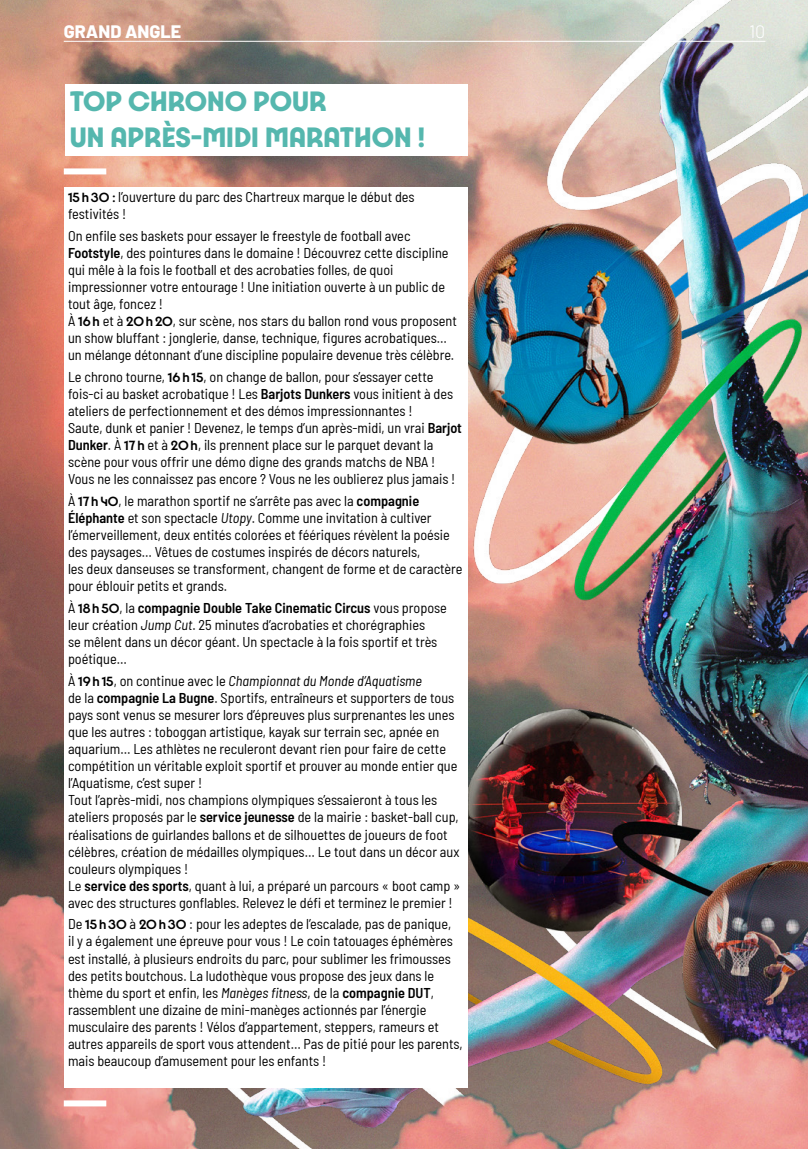
<style>
.page{position:relative;width:808px;height:1149px;background:#fff}
.page>*{position:absolute;margin:0;border:0;box-sizing:border-box;transform-origin:0 0}
.t1{font:30px/36px "Paris 2024 Variable Regular";color:#55b7ae}
.t2{font:800 18px "Barlow";color:#fff}
.t3{font:300 18px "Barlow";color:#fff}
.t4{font:semi-condensed 14.25px/17.1px "Barlow";color:#000}
.s1{font-family:"Paris 2024 Variable Regular";font-stretch:normal}
.s2{font-weight:600}
.s3{font-style:italic}
</style>
<div class="page">
<img style="left:0;top:0;width:808px;height:1148px">
<hr style="left:64px;top:41px;width:701px;height:1px;background:#fff">
<div style="left:64px;top:187px;width:404px;height:900px;background:#fff"></div>
<div style="left:66px;top:84px;width:402px;height:72px;background:#fff"></div>
<div style="left:64px;top:168px;width:42px;height:6px;background:#fff"></div>
<div style="left:64px;top:1100px;width:42px;height:6px;background:#fff"></div>
<p class="t2" style="left:64px;top:18px;width:119px">GRAND ANGLE</p>
<p class="t3" style="left:749px;top:19px;width:18px">10</p>
<h1 class="t1" style="left:70px;top:82px;width:357px">TOP CHRONO POUR<br>UN APRÈS-MIDI MARATHON !</h1>
<p class="t4" style="left:68px;top:187px;width:348px"><span class="s1">15h30 :</span> l’ouverture du parc des Chartreux marque le début des festivités !</p>
<p class="t4" style="left:68px;top:226px;width:390px">On enfile ses baskets pour essayer le freestyle de football avec <span class="s2">Footstyle</span>, des pointures dans le domaine ! Découvrez cette discipline qui mêle à la fois le football et des acrobaties folles, de quoi impressionner votre entourage ! Une initiation ouverte à un public de tout âge, foncez !<br>À <span class="s1">16h</span> et à <span class="s1">20h20</span>, sur scène, nos stars du ballon rond vous proposent un show bluffant : jonglerie, danse, technique, figures acrobatiques… un mélange détonnant d’une discipline populaire devenue très célèbre.</p>
<p class="t4" style="left:68px;top:367px;width:395px">Le chrono tourne, <span class="s1">16h15</span>, on change de ballon, pour s’essayer cette fois-ci au basket acrobatique ! Les <span class="s2">Barjots Dunkers</span> vous initient à des ateliers de perfectionnement et des démos impressionnantes !<br>Saute, dunk et panier ! Devenez, le temps d’un après-midi, un vrai <span class="s2">Barjot Dunker</span>. À <span class="s1">17h</span> et à <span class="s1">20h</span>, ils prennent place sur le parquet devant la scène pour vous offrir une démo digne des grands matchs de NBA !<br>Vous ne les connaissez pas encore ? Vous ne les oublierez plus jamais !</p>
<p class="t4" style="left:68px;top:491px;width:396px">À <span class="s1">17h40</span>, le marathon sportif ne s’arrête pas avec la <span class="s2">compagnie Éléphante</span> et son spectacle <span class="s3">Utopy</span>. Comme une invitation à cultiver l’émerveillement, deux entités colorées et féériques révèlent la poésie des paysages… Vêtues de costumes inspirés de décors naturels,<br>les deux danseuses se transforment, changent de forme et de caractère pour éblouir petits et grands.</p>
<p class="t4" style="left:68px;top:598px;width:380px">À <span class="s1">18h50</span>, la <span class="s2">compagnie Double Take Cinematic Circus</span> vous propose leur création <span class="s3">Jump Cut</span>. 25 minutes d’acrobaties et chorégraphies<br>se mêlent dans un décor géant. Un spectacle à la fois sportif et très poétique…</p>
<p class="t4" style="left:68px;top:670px;width:394px">À <span class="s1">19h15</span>, on continue avec le <span class="s3">Championnat du Monde d’Aquatisme<br></span>de la <span class="s2">compagnie La Bugne</span>. Sportifs, entraîneurs et supporters de tous pays sont venus se mesurer lors d’épreuves plus surprenantes les unes que les autres : toboggan artistique, kayak sur terrain sec, apnée en aquarium… Les athlètes ne reculeront devant rien pour faire de cette compétition un véritable exploit sportif et prouver au monde entier que l’Aquatisme, c’est super !<br>Tout l’après-midi, nos champions olympiques s’essaieront à tous les ateliers proposés par le <span class="s2">service jeunesse</span> de la mairie : basket-ball cup, réalisations de guirlandes ballons et de silhouettes de joueurs de foot célèbres, création de médailles olympiques… Le tout dans un décor aux couleurs olympiques !<br>Le <span class="s2">service des sports</span>, quant à lui, a préparé un parcours « boot camp » avec des structures gonflables. Relevez le défi et terminez le premier !</p>
<p class="t4" style="left:68px;top:914px;width:396px">De <span class="s1">15h30</span> à <span class="s1">20h30</span> : pour les adeptes de l’escalade, pas de panique,<br>il y a également une épreuve pour vous ! Le coin tatouages éphémères est installé, à plusieurs endroits du parc, pour sublimer les frimousses des petits boutchous. La ludothèque vous propose des jeux dans le thème du sport et enfin, les <span class="s3">Manèges fitness</span>, de la <span class="s2">compagnie DUT</span>, rassemblent une dizaine de mini-manèges actionnés par l’énergie musculaire des parents ! Vélos d’appartement, steppers, rameurs et autres appareils de sport vous attendent… Pas de pitié pour les parents, mais beaucoup d’amusement pour les enfants !</p>
</div>
